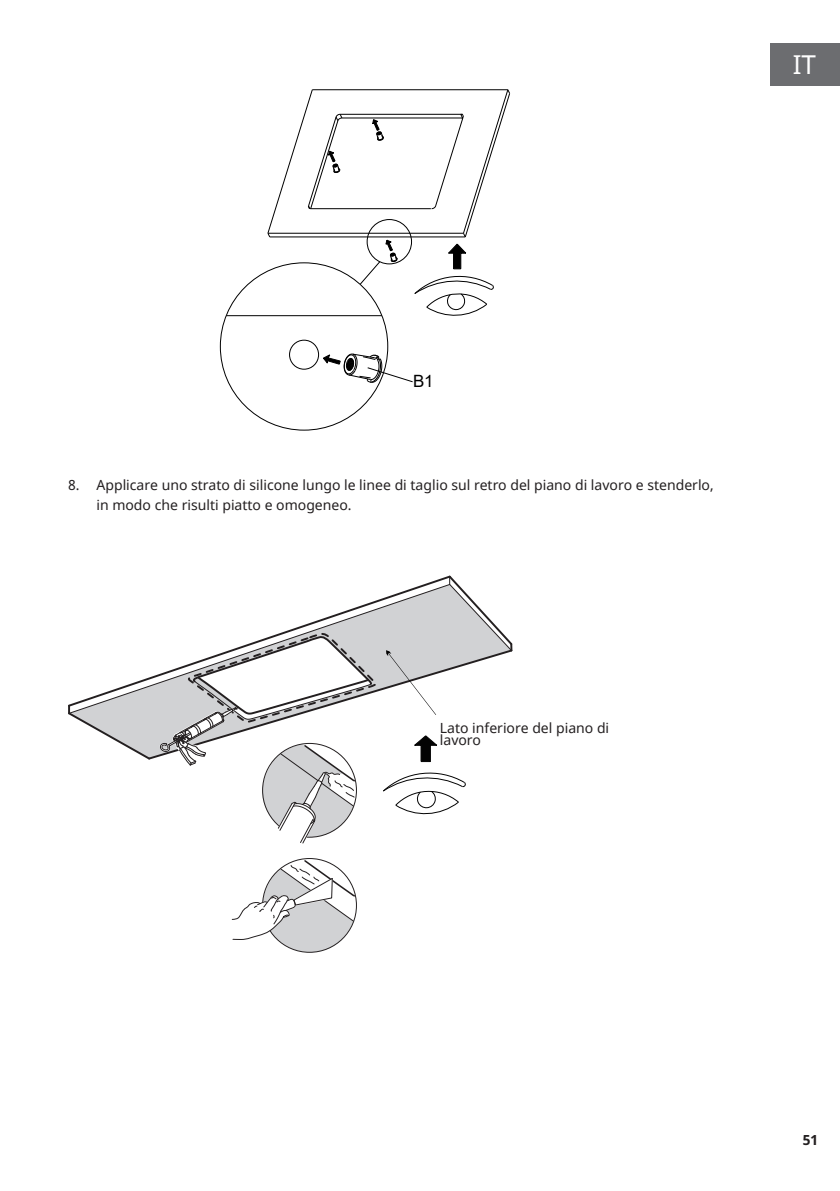
<style>
.page{position:relative;width:840px;height:1191px;background:#fff}
.page>*{position:absolute;margin:0;border:0;box-sizing:border-box;transform-origin:0 0}
.t1{font:26px "Noto Sans";color:#fff}
.t2{font:17px "Arial";color:#000}
.Base_Text{font:14px/12px "Noto Sans";color:#231f20}
.t3{font:700 14px "Noto Sans";color:#231f20}
</style>
<div class="page">
<div style="left:770px;top:43px;width:69px;height:42px;background:#6c6d70"></div>
<svg style="left:372px;top:119px;width:12px;height:22px"></svg>
<div style="left:367px;top:219px;width:44px;height:45px;border:1px solid #000;border-radius:50%"></div>
<hr style="left:226px;top:315px;width:155px;height:1px;background:#000">
<div style="left:289px;top:340px;width:30px;height:29px;border:1px solid #000;border-radius:50%"></div>
<svg style="left:359px;top:240px;width:38px;height:45px"></svg>
<svg style="left:323px;top:354px;width:90px;height:29px"></svg>
<hr style="left:269px;top:236px;width:196px;height:1px;background:#000">
<hr style="left:268px;top:233px;width:195px;height:1px;background:#000">
<hr style="left:311px;top:208px;width:119px;height:1px;background:#000">
<hr style="left:342px;top:118px;width:120px;height:1px;background:#000">
<hr style="left:340px;top:114px;width:122px;height:1px;background:#000">
<hr style="left:312px;top:89px;width:195px;height:1px;background:#000">
<svg style="left:413px;top:89px;width:96px;height:227px"></svg>
<svg style="left:267px;top:89px;width:76px;height:149px"></svg>
<svg style="left:68px;top:674px;width:91px;height:34px"></svg>
<svg style="left:68px;top:705px;width:84px;height:55px"></svg>
<svg style="left:231px;top:858px;width:125px;height:94px"></svg>
<svg style="left:159px;top:575px;width:354px;height:269px"></svg>
<h1 class="t1" style="left:792px;top:46px;width:25px">IT</h1>
<p class="t2" style="left:413px;top:369px;width:22px">B1</p>
<p class="Base_Text" style="left:96px;top:475px;width:618px;line-height:20px;text-indent:-28px">8. Applicare uno strato di silicone lungo le linee di taglio sul retro del piano di lavoro e stenderlo, in modo che risulti piatto e omogeneo.</p>
<p class="Base_Text" style="left:439px;top:722px;width:171px">Lato inferiore del piano di lavoro</p>
<p class="t3" style="left:802px;top:1130px;width:17px">51</p>
</div>
